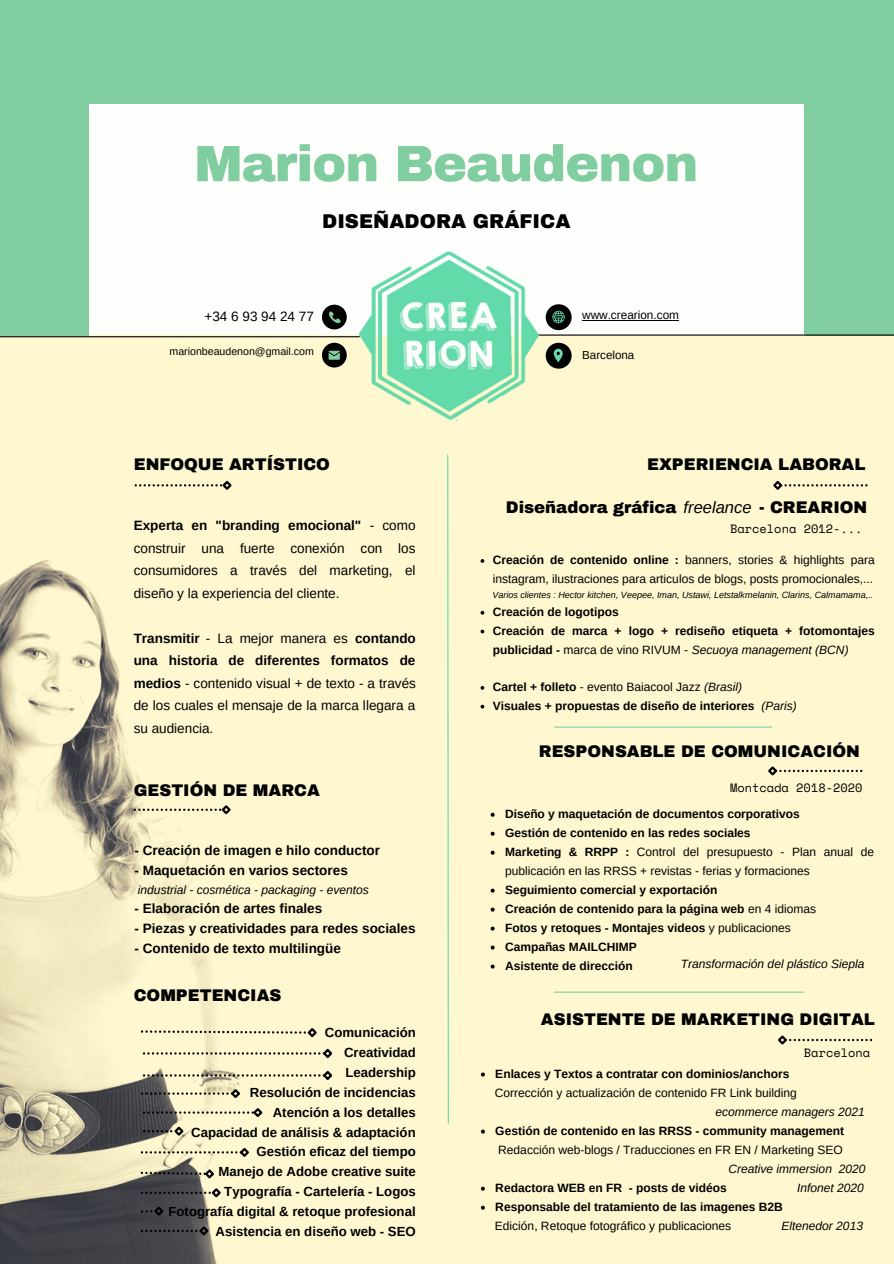
<style>
.page{position:relative;width:894px;height:1264px;background:#fff}
.page>*{position:absolute;margin:0;border:0;box-sizing:border-box;transform-origin:0 0}
.t1{font:900 51px "Archivo";letter-spacing:-.02em;color:#80cd9f}
.t2{font:900 19.5px "Archivo";color:#000}
.t3{font:900 16.5px "Archivo";color:#000}
.t4{font:13.5px/22.5px "Arimo";color:#000;text-align:justify}
.t5{font:700 13.5px "Arimo";color:#000}
.t6{font:700 13.2px "Arimo";color:#000}
.t7{font:700 12px/18.8px "Arimo";color:#000}
.t8{font:12px/18.8px "Arimo";color:#000}
.t9{font:italic 12px "Arimo";color:#000}
.t10{font:12px "Space Mono";color:#000}
.t11{font:11.7px "Arimo";color:#000}
.t12{font:11.55px "Arimo";color:#000}
.t13{font:10.65px "Arimo";color:#000}
.t14{font:italic 9px "Arimo";color:#000}
.s1{font-family:"Arimo";font-weight:400;font-style:italic}
.s2{font-weight:700}
.s3{font-weight:400}
.s4{font-weight:400;font-style:italic}
.s5{font-style:italic}
</style>
<div class="page">
<div style="left:0;top:0;width:893px;height:1263px;background:#fff7cf"></div>
<div style="left:0;top:0;width:893px;height:336px;background:#80cd9f"></div>
<div style="left:89px;top:105px;width:714px;height:233px;background:#fefefc"></div>
<div style="left:89px;top:335px;width:715px;height:851px;background:#fff7cf"></div>
<hr style="left:530px;top:334px;width:363px;height:1px;background:#000">
<div style="left:322px;top:305px;width:24px;height:24px;background:#000;border-radius:50%"></div>
<div style="left:322px;top:343px;width:24px;height:24px;background:#000;border-radius:50%"></div>
<div style="left:545px;top:304px;width:26px;height:26px;background:#000;border-radius:50%"></div>
<div style="left:545px;top:343px;width:26px;height:25px;background:#000;border-radius:50%"></div>
<svg style="left:328px;top:351px;width:12px;height:9px"></svg>
<svg style="left:329px;top:311px;width:11px;height:13px"></svg>
<svg style="left:552px;top:311px;width:12px;height:12px"></svg>
<svg style="left:553px;top:349px;width:9px;height:13px"></svg>
<hr style="left:492px;top:726px;width:279px;height:1px;background:#80cd9f">
<hr style="left:524px;top:991px;width:279px;height:1px;background:#80cd9f">
<svg style="left:135px;top:480px;width:97px;height:10px"></svg>
<svg style="left:773px;top:480px;width:94px;height:10px"></svg>
<img style="left:0;top:560px;width:553px;height:703px">
<svg style="left:446px;top:454px;width:3px;height:670px"></svg>
<hr style="left:0;top:336px;width:359px;height:1px;background:#000">
<svg style="left:134px;top:803px;width:99px;height:13px"></svg>
<svg style="left:141px;top:1025px;width:178px;height:14px"></svg>
<svg style="left:143px;top:1046px;width:191px;height:14px"></svg>
<svg style="left:141px;top:1145px;width:110px;height:13px"></svg>
<svg style="left:141px;top:1068px;width:193px;height:69px"></svg>
<svg style="left:141px;top:1186px;width:82px;height:31px"></svg>
<svg style="left:141px;top:1167px;width:75px;height:13px"></svg>
<svg style="left:141px;top:1224px;width:69px;height:13px"></svg>
<svg style="left:768px;top:766px;width:94px;height:10px"></svg>
<svg style="left:778px;top:1035px;width:93px;height:10px"></svg>
<img style="left:355px;top:251px;width:186px;height:170px">
<hr style="left:582px;top:320px;width:97px;height:1px;background:#000">
<svg style="left:480px;top:559px;width:4px;height:4px"></svg>
<svg style="left:480px;top:611px;width:4px;height:3px"></svg>
<svg style="left:480px;top:629px;width:4px;height:4px"></svg>
<svg style="left:480px;top:686px;width:4px;height:3px"></svg>
<svg style="left:480px;top:704px;width:4px;height:4px"></svg>
<svg style="left:490px;top:812px;width:4px;height:4px"></svg>
<svg style="left:490px;top:831px;width:4px;height:4px"></svg>
<svg style="left:490px;top:850px;width:4px;height:4px"></svg>
<svg style="left:490px;top:888px;width:4px;height:4px"></svg>
<svg style="left:490px;top:907px;width:4px;height:4px"></svg>
<svg style="left:490px;top:926px;width:4px;height:4px"></svg>
<svg style="left:490px;top:945px;width:4px;height:4px"></svg>
<svg style="left:490px;top:964px;width:4px;height:4px"></svg>
<svg style="left:481px;top:1072px;width:4px;height:4px"></svg>
<svg style="left:481px;top:1129px;width:4px;height:4px"></svg>
<svg style="left:481px;top:1186px;width:4px;height:4px"></svg>
<svg style="left:481px;top:1205px;width:4px;height:4px"></svg>
<p class="t1" style="left:194px;top:136px;width:505px">Marion Beaudenon</p>
<p class="t2" style="left:322px;top:210px;width:250px">DISEÑADORA GRÁFICA</p>
<p class="t4" style="left:204px;top:305px;width:111px">+34 6 93 94 24 77</p>
<p class="t13" style="left:169px;top:345px;width:146px">marionbeaudenon@gmail.com</p>
<p class="t11" style="left:582px;top:309px;width:98px">www.crearion.com</p>
<p class="t12" style="left:582px;top:348px;width:54px">Barcelona</p>
<p class="t3" style="left:134px;top:455px;width:198px">ENFOQUE ARTÍSTICO</p>
<p class="t3" style="left:647px;top:455px;width:220px">EXPERIENCIA LABORAL</p>
<p class="t3" style="left:505px;top:499px;width:247px">Diseñadora gráfica <span class="s1">freelance</span></p>
<p class="t3" style="left:758px;top:499px;width:110px">- CREARION</p>
<p class="t8" style="left:492px;top:551px;width:383px"><span class="s2">Creación de contenido online :</span> banners, stories &amp; highlights para instagram, ilustraciones para articulos de blogs, posts promocionales,...</p>
<p class="t7" style="left:492px;top:602px;width:127px">Creación de logotipos</p>
<p class="t7" style="left:492px;top:621px;width:383px">Creación de marca + logo + rediseño etiqueta + fotomontajes publicidad - <span class="s3">marca de vino RIVUM -</span> <span class="s4">Secuoya management (BCN)</span></p>
<p class="t8" style="left:492px;top:677px;width:251px"><span class="s2">Cartel + folleto</span> - evento Baiacool Jazz <span class="s5">(Brasil)</span></p>
<p class="t7" style="left:492px;top:696px;width:305px">Visuales + propuestas de diseño de interiores <span class="s4">(Paris)</span></p>
<p class="t4" style="left:134px;top:514px;width:283px"><span class="s2">Experta en "branding emocional"</span> - como construir una fuerte conexión con los consumidores a través del marketing, el diseño y la experiencia del cliente.</p>
<p class="t4" style="left:134px;top:626px;width:283px"><span class="s2">Transmitir</span> - La mejor manera es <span class="s2">contando una historia de diferentes formatos de medios</span> - contenido visual + de texto - a través de los cuales el mensaje de la marca llegara a su audiencia.</p>
<p class="t10" style="left:730px;top:519px;width:134px">Barcelona 2012-...</p>
<p class="t14" style="left:492px;top:590px;width:382px">Varios clientes : Hector kitchen, Veepee, Iman, Ustawi, Letstalkmelanin, Clarins, Calmamama,..</p>
<p class="t3" style="left:134px;top:781px;width:188px">GESTIÓN DE MARCA</p>
<p class="t5" style="left:135px;top:842px;width:247px">- Creación de imagen e hilo conductor</p>
<p class="t5" style="left:135px;top:862px;width:215px">- Maquetación en varios sectores</p>
<p class="t9" style="left:138px;top:882px;width:232px">industrial - cosmética - packaging - eventos</p>
<p class="t5" style="left:135px;top:900px;width:189px">- Elaboración de artes finales</p>
<p class="t5" style="left:135px;top:920px;width:282px">- Piezas y creatividades para redes sociales</p>
<p class="t5" style="left:135px;top:940px;width:208px">- Contenido de texto multilingüe</p>
<p class="t3" style="left:134px;top:986px;width:149px">COMPETENCIAS</p>
<p class="t6" style="left:325px;top:1025px;width:92px">Comunicación</p>
<p class="t6" style="left:344px;top:1045px;width:73px">Creatividad</p>
<p class="t6" style="left:345px;top:1065px;width:72px">Leadership</p>
<p class="t6" style="left:250px;top:1084px;width:167px">Resolución de incidencias</p>
<p class="t6" style="left:273px;top:1104px;width:144px">Atención a los detalles</p>
<p class="t6" style="left:191px;top:1124px;width:226px">Capacidad de análisis &amp; adaptación</p>
<p class="t6" style="left:256px;top:1144px;width:161px">Gestión eficaz del tiempo</p>
<p class="t6" style="left:218px;top:1164px;width:199px">Manejo de Adobe creative suite</p>
<p class="t6" style="left:224px;top:1183px;width:193px">Typografía - Cartelería - Logos</p>
<p class="t6" style="left:168px;top:1203px;width:249px">Fotografía digital &amp; retoque profesional</p>
<p class="t6" style="left:215px;top:1223px;width:202px">Asistencia en diseño web - SEO</p>
<p class="t3" style="left:538px;top:742px;width:322px">RESPONSABLE DE COMUNICACIÓN</p>
<p class="t10" style="left:729px;top:779px;width:134px">Montcada 2018-2020</p>
<p class="t7" style="left:505px;top:804px;width:296px">Diseño y maquetación de documentos corporativos</p>
<p class="t7" style="left:505px;top:823px;width:247px">Gestión de contenido en las redes sociales</p>
<p class="t8" style="left:505px;top:842px;width:370px"><span class="s2">Marketing &amp; RRPP :</span> Control del presupuesto - Plan anual de publicación en las RRSS + revistas - ferias y formaciones</p>
<p class="t7" style="left:505px;top:880px;width:214px">Seguimiento comercial y exportación</p>
<p class="t7" style="left:505px;top:899px;width:312px">Creación de contenido para la página web <span class="s3">en 4 idiomas</span></p>
<p class="t7" style="left:505px;top:918px;width:287px">Fotos y retoques - Montajes videos <span class="s3">y publicaciones</span></p>
<p class="t7" style="left:505px;top:937px;width:133px">Campañas MAILCHIMP</p>
<p class="t7" style="left:505px;top:956px;width:129px">Asistente de dirección</p>
<p class="t9" style="left:680px;top:956px;width:185px">Transformación del plástico Siepla</p>
<p class="t3" style="left:541px;top:1010px;width:335px">ASISTENTE DE MARKETING DIGITAL</p>
<p class="t7" style="left:495px;top:1063px;width:296px">Enlaces y Textos a contratar con dominios/anchors</p>
<p class="t10" style="left:803px;top:1043px;width:68px">Barcelona</p>
<p class="t8" style="left:495px;top:1082px;width:303px">Corrección y actualización de contenido FR Link building</p>
<p class="t9" style="left:715px;top:1104px;width:151px">ecommerce managers 2021</p>
<p class="t8" style="left:498px;top:1140px;width:346px">Redacción web-blogs / Traducciones en FR EN / Marketing SEO</p>
<p class="t9" style="left:728px;top:1161px;width:138px">Creative immersion 2020</p>
<p class="t7" style="left:495px;top:1121px;width:350px">Gestión de contenido en las RRSS - community management</p>
<p class="t7" style="left:495px;top:1178px;width:233px">Redactora WEB en FR - posts de vidéos</p>
<p class="t9" style="left:797px;top:1180px;width:68px">Infonet 2020</p>
<p class="t7" style="left:495px;top:1197px;width:289px">Responsable del tratamiento de las imagenes B2B</p>
<p class="t8" style="left:495px;top:1216px;width:238px">Edición, Retoque fotográfico y publicaciones</p>
<p class="t9" style="left:781px;top:1218px;width:83px">Eltenedor 2013</p>
</div>
